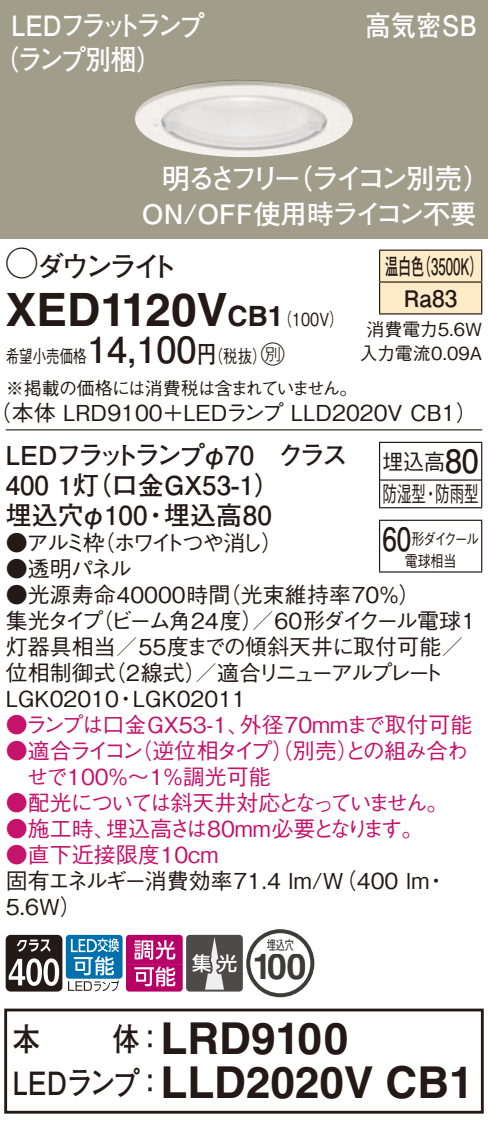
<style>
.page{position:relative;width:488px;height:1125px;background:#fff}
.page>*{position:absolute;margin:0;border:0;box-sizing:border-box;transform-origin:0 0}
.t1{font:700 46px "Helvetica LT Std";color:#231916}
.t2{font:700 44px "Helvetica LT Std";color:#231916}
.t3{font:700 36px "Futo Go B101 Pro";color:#231916}
.t4{font:700 36px "Helvetica LT Std";color:#3e3a39}
.t5{font:700 32px "Futo Go B101 Pro";color:#231916;scale:.85 1}
.t6{font:700 32px "Futo Go B101 Pro";color:#231916;scale:.95 1}
.t7{font:700 32px "Futo Go B101 Pro";color:#231916;scale:.81 1}
.t8{font:700 28px/34px "Futo Go B101 Pro";letter-spacing:-.12em;color:#fff;scale:.9 1}
.t9{font:700 28px "Futo Go B101 Pro";letter-spacing:-.12em;color:#fff}
.t10{font:700 28px "Futo Go B101 Pro";letter-spacing:-.15em;color:#231916}
.t11{font:700 28px "Helvetica LT Std";color:#231916}
.t12{font:700 26.8px "Futo Go B101 Pro";letter-spacing:-.005em;color:#fff}
.t13{font:700 26px "Futo Go B101 Pro";color:#231916}
.t14{font:700 26px "Futo Go B101 Pro";letter-spacing:-.145em;color:#231916}
.t15{font:24px "Ford Classification 1";color:#231916}
.t16{font:700 22.8px/32px "Futo Go B101 Pro";color:#231916;scale:.58 1}
.t17{font:500 22px/26px "Gothic BBB Pro";color:#231916}
.t18{font:500 22px/26px "Gothic BBB Pro";letter-spacing:-.095em;color:#c5126b}
.t19{font:500 22px/26px "Gothic BBB Pro";letter-spacing:-.045em;color:#c5126b}
.t20{font:500 22px "Gothic BBB Pro";color:#c5126b}
.t21{font:500 22px/26px "Gothic BBB Pro";letter-spacing:-.02em;color:#c5126b}
.t22{font:500 22px "Gothic BBB Pro";letter-spacing:-.135em;color:#231916}
.t23{font:500 22px "Gothic BBB Pro";letter-spacing:-.065em;color:#231916}
.t24{font:500 22px "Gothic BBB Pro";letter-spacing:-.15em;color:#231916}
.t25{font:500 22px/32.8px "Gothic BBB Pro";color:#231916;scale:.95 1}
.t26{font:500 22px "Gothic BBB Pro";letter-spacing:-.04em;color:#231916}
.t27{font:500 18px/31.6px "Gothic BBB Pro";letter-spacing:-.04em;color:#231916;scale:.75 1}
.t28{font:500 18px/24px "Gothic BBB Pro";color:#231916;text-align:center}
.t29{font:500 18px "Gothic BBB Pro";color:#231916;scale:.8 1}
.t30{font:500 16px "Gothic BBB Pro";letter-spacing:-.11em;color:#231916;scale:.81 1}
.t31{font:13.2px "Futo Go B101 Pro Bold 90 pv RKSJ H";color:#3f3b3a;scale:.7 1}
.s1{font-family:"Ford Classification 1";font-weight:400;font-size:32px}
.s2{font-size:46px}
.s3{font-family:"Helvetica LT Std";font-weight:700;font-size:28px}
.s4{font-family:"Gothic BBB Pro";font-weight:500;font-size:18px}
.s5{font-family:"Futo Go B101 Pro";font-weight:700;font-size:24px}
.s6{color:#251b18}
</style>
<div class="page">
<div style="left:0;top:0;width:488px;height:238px;background:#a19d8b"></div>
<img style="left:135px;top:80px;width:218px;height:78px">
<div style="left:380px;top:251px;width:101px;height:62px;background:#feecc9"></div>
<hr style="left:379px;top:249px;width:103px;height:2px;background:#231916">
<hr style="left:379px;top:251px;width:1px;height:30px;background:#231916">
<hr style="left:481px;top:251px;width:1px;height:30px;background:#231916">
<hr style="left:379px;top:281px;width:103px;height:2px;background:#231916">
<hr style="left:379px;top:283px;width:1px;height:30px;background:#231916">
<hr style="left:481px;top:283px;width:1px;height:30px;background:#231916">
<hr style="left:379px;top:313px;width:103px;height:1px;background:#231916">
<hr style="left:6px;top:429px;width:476px;height:1px;background:#231916">
<hr style="left:379px;top:443px;width:1px;height:37px;background:#231916">
<svg style="left:379px;top:480px;width:1px;height:27px"></svg>
<hr style="left:379px;top:442px;width:103px;height:1px;background:#231916">
<hr style="left:380px;top:479px;width:101px;height:2px;background:#231916">
<hr style="left:481px;top:443px;width:1px;height:37px;background:#231916">
<svg style="left:481px;top:480px;width:1px;height:27px"></svg>
<hr style="left:379px;top:507px;width:103px;height:1px;background:#231916">
<hr style="left:379px;top:521px;width:1px;height:50px;background:#231916">
<hr style="left:379px;top:519px;width:103px;height:2px;background:#231916">
<hr style="left:481px;top:521px;width:1px;height:50px;background:#231916">
<hr style="left:379px;top:571px;width:103px;height:1px;background:#231916">
<svg style="left:6px;top:934px;width:56px;height:57px"></svg>
<div style="left:66px;top:934px;width:56px;height:44px;background:#0070ac;border-radius:3px"></div>
<svg style="left:68px;top:938px;width:51px;height:53px"></svg>
<svg style="left:126px;top:929px;width:188px;height:68px"></svg>
<div style="left:4px;top:1008px;width:479px;height:105px;border:3px solid #231916"></div>
<p class="t8" style="left:-7px;top:5px;width:236px;text-indent:18px">LEDフラットランプ（ランプ別梱(</p>
<p class="t8" style="left:365px;top:5px;width:125px">高気密SB</p>
<p class="t9" style="left:285px;top:156px;width:208px">（ライコン別売(</p>
<p class="t9" style="left:162px;top:156px;width:141px">明るさフリー</p>
<p class="t12" style="left:142px;top:192px;width:336px">ON/OFF使用時ライコン不要</p>
<p class="t10" style="left:6px;top:244px;width:174px"><span class="s1">A</span>ダウンライト</p>
<p class="t16" style="left:417px;top:247px;width:115px">（3500 (K</p>
<p class="t16" style="left:403px;top:247px;width:94px;text-indent:-19px">温白色<br>Ra83</p>
<p class="t28" style="left:359px;top:315px;width:124px">消費電力5.6W入力電流0.09A</p>
<h1 class="t1" style="left:6px;top:281px;width:192px">XED1120</h1>
<p class="t11" style="left:197px;top:299px;width:73px"><span class="s2">V</span>CB</p>
<p class="t29" style="left:268px;top:304px;width:96px">（<span class="s3">1</span> 100 (V</p>
<h3 class="t3" style="left:87px;top:321px;width:111px">14,100</h3>
<p class="t15" style="left:252px;top:342px;width:34px">C<span class="s4">）</span></p>
<p class="t29" style="left:197px;top:342px;width:70px">（<span class="s5">円</span>税抜</p>
<p class="t27" style="left:6px;top:338px;width:470px">希望小売価格<br>※掲載の価格には消費税は含まれていません。</p>
<p class="t17" style="left:-10px;top:397px;width:489px">（本体 LRD9100＋LEDランプ LLD2020V CB1(</p>
<p class="t14" style="left:6px;top:434px;width:343px">LEDフラットランプφ70　クラス</p>
<p class="t13" style="left:6px;top:464px;width:276px">400 （灯1 口金GX53-1(</p>
<p class="t13" style="left:164px;top:494px;width:109px">埋込高80</p>
<p class="t13" style="left:6px;top:494px;width:143px">埋込穴φ100</p>
<p class="t24" style="left:93px;top:525px;width:191px">（ホワイトつや消し(</p>
<p class="t13" style="left:143px;top:494px;width:27px">・</p>
<p class="t17" style="left:6px;top:527px;width:101px">●アルミ枠</p>
<p class="t17" style="left:6px;top:553px;width:128px">●透明パネル</p>
<h3 class="t6" style="left:445px;top:435px;width:37px">80</h3>
<p class="t25" style="left:382px;top:442px;width:103px">埋込高<br>防湿型・防雨型</p>
<p class="t30" style="left:411px;top:526px;width:85px">形ダイクール</p>
<h3 class="t7" style="left:382px;top:513px;width:37px">60</h3>
<p class="t30" style="left:404px;top:548px;width:65px">電球相当</p>
<p class="t17" style="left:219px;top:579px;width:203px">（光束維持率70％(</p>
<p class="t17" style="left:6px;top:579px;width:226px">●光源寿命40000時間</p>
<p class="t26" style="left:92px;top:603px;width:173px">（ビーム角24度）</p>
<p class="t17" style="left:6px;top:605px;width:99px">集光タイプ</p>
<p class="t17" style="left:6px;top:631px;width:459px">灯器具相当／55度までの傾斜天井に取付可能／</p>
<p class="t22" style="left:104px;top:655px;width:340px">（2線式／）適合リニューアルプレート</p>
<p class="t23" style="left:252px;top:603px;width:225px">／60形ダイクール電球1</p>
<p class="t17" style="left:6px;top:657px;width:111px">位相制御式</p>
<p class="t17" style="left:6px;top:683px;width:115px">LGK02010</p>
<p class="t17" style="left:133px;top:683px;width:115px">LGK02011</p>
<p class="t17" style="left:115px;top:683px;width:24px">・</p>
<p class="t19" style="left:130px;top:709px;width:339px;text-indent:-125px">●ランプは口金GX53-1、<br>（逆位相タイプ）（別売との組み合わ</p>
<p class="t20" style="left:240px;top:707px;width:234px">外径70mmまで取付可能</p>
<p class="t20" style="left:337px;top:733px;width:23px">）</p>
<p class="t21" style="left:27px;top:735px;width:246px;text-indent:-21px">●適合ライコン<br>せで100％〜1％調光可能</p>
<p class="t18" style="left:106px;top:787px;width:344px;text-indent:-100px">●配光については斜天井対応となっていません。埋込高さは80mm必要となります。</p>
<p class="t20" style="left:6px;top:811px;width:112px">●施工時、</p>
<p class="t20" style="left:6px;top:837px;width:214px">●直下近接限度10cm</p>
<p class="t17" style="left:6px;top:865px;width:425px">固有エネルギー消費効率71.4 lm （W/ 400 lm<br>5.6W(</p>
<p class="t17" style="left:425px;top:865px;width:23px">・</p>
<p class="t31" style="left:266px;top:934px;width:41px">埋込穴</p>
<h3 class="t4" style="left:252px;top:944px;width:56px"><span class="s6">1</span>00</h3>
<h3 class="t5" style="left:13px;top:1013px;width:34px">本</h3>
<h3 class="t5" style="left:113px;top:1013px;width:62px">体：</h3>
<h2 class="t2" style="left:160px;top:1011px;width:189px">LRD9100</h2>
<h3 class="t5" style="left:13px;top:1057px;width:179px">LEDランプ：</h3>
<h2 class="t2" style="left:160px;top:1055px;width:314px">LLD2020V CB1</h2>
</div>
